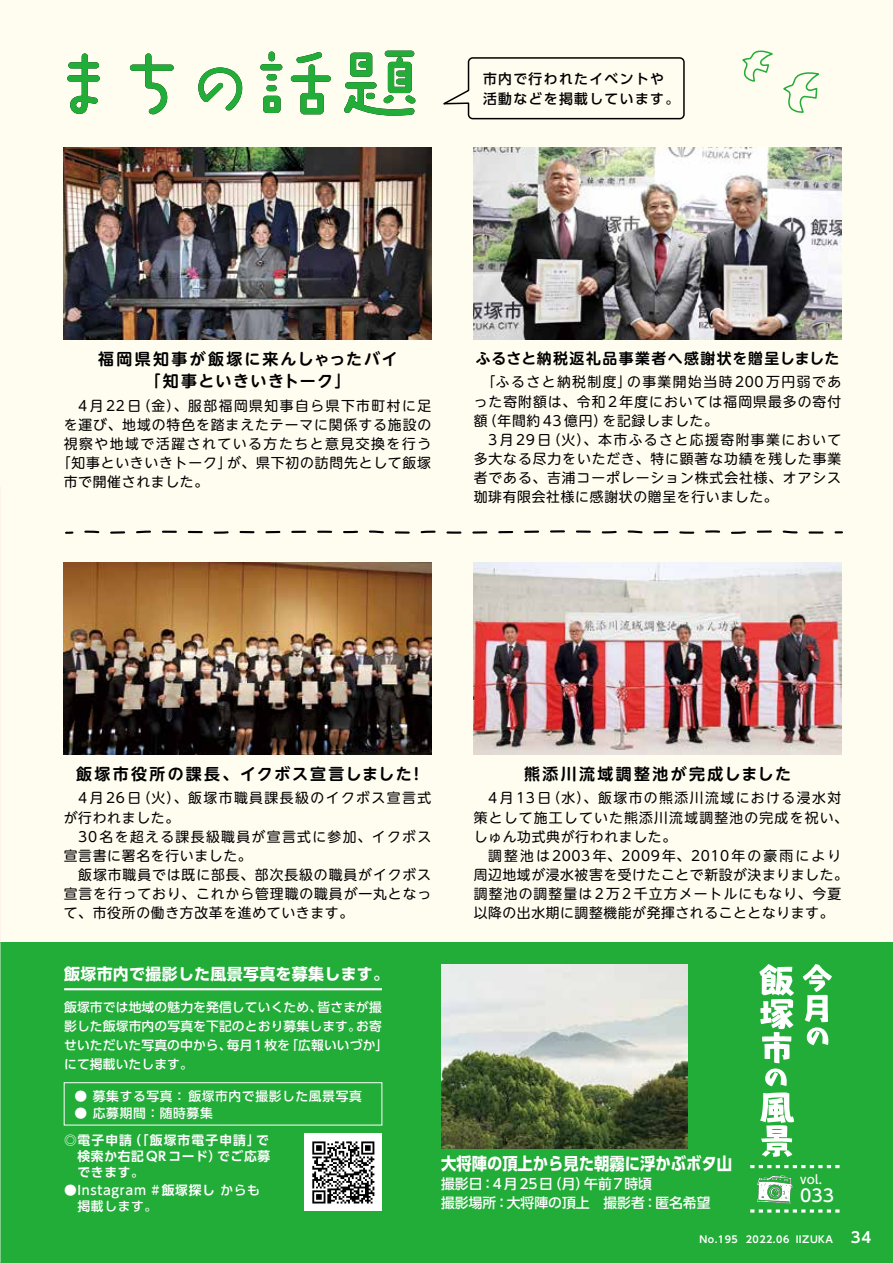
<style>
.page{position:relative;width:893px;height:1263px;background:#fffcf0}
.page>*{position:absolute;margin:0;border:0;box-sizing:border-box;transform-origin:0 0}
.t1{font:500 17.1px "UD Shin M Go Pro";color:#fff}
.t2{font:700 16.95px "UD Shin Go Pro";color:#fff;scale:.9 1}
.t3{font:700 15.9px/22.4px "UD Shin M Go Pro De";letter-spacing:.125em;color:#000;text-align:center}
.t4{font:700 15.9px "UD Shin Go Pro";letter-spacing:.02em;color:#fff}
.t5{font:700 15.9px "UD Shin M Go Pro De";letter-spacing:.15em;color:#000}
.t6{font:700 14.85px "UD Shin M Go Pro De";letter-spacing:.095em;color:#000}
.t7{font:13.8px/19.2px "UD Shin M Go Pro";letter-spacing:.07em;color:#000;text-align:justify}
.t8{font:13.8px/19.2px "UD Shin M Go Pro";letter-spacing:.105em;color:#000}
.t9{font:500 13.8px/19.2px "UD Shin Go Pro";color:#fff}
.t10{font:500 13.8px/20.2px "UD Shin Go Pro";letter-spacing:.1em;color:#000}
.t11{font:13.8px "UD Shin M Go Pro";letter-spacing:.11em;color:#000}
.t12{font:13.8px "UD Shin M Go Pro";letter-spacing:.05em;color:#000}
.t13{font:500 12.75px/19.2px "UD Shin Go Pro";letter-spacing:.01em;color:#fff}
.t14{font:500 12.75px/15.9px "UD Shin Go Pro";letter-spacing:.05em;color:#fff}
.t15{font:700 12.75px/15.9px "UD Shin Go Pro De";letter-spacing:.05em;color:#fff;text-align:justify}
.t16{font:500 12px "UD Shin M Go Pro";color:#fff}
.t17{font:700 9.6px "UD Shin Go Pro De";letter-spacing:.05em;color:#fff}
.s1{font-family:"UD Shin Go Pro De";font-weight:700}
.s2{font-size:14.85px}
</style>
<div class="page">
<div style="left:0;top:943px;width:893px;height:320px;background:#22ac38"></div>
<svg style="left:443px;top:57px;width:242px;height:63px"></svg>
<svg style="left:67px;top:53px;width:33px;height:61px"></svg>
<svg style="left:130px;top:53px;width:44px;height:62px"></svg>
<svg style="left:198px;top:67px;width:44px;height:44px"></svg>
<svg style="left:260px;top:52px;width:71px;height:62px"></svg>
<svg style="left:344px;top:51px;width:72px;height:65px"></svg>
<hr style="left:64px;top:988px;width:318px;height:2px;background:#fff">
<div style="left:64px;top:1082px;width:318px;height:43px;border:1px solid #fff"></div>
<svg style="left:742px;top:50px;width:31px;height:32px"></svg>
<svg style="left:783px;top:72px;width:37px;height:41px"></svg>
<svg style="left:802px;top:964px;width:30px;height:81px"></svg>
<svg style="left:759px;top:964px;width:35px;height:122px"></svg>
<svg style="left:760px;top:1092px;width:34px;height:65px"></svg>
<svg style="left:750px;top:1165px;width:90px;height:3px"></svg>
<svg style="left:750px;top:1175px;width:90px;height:37px"></svg>
<div style="left:305px;top:1134px;width:77px;height:77px;background:#fff"></div>
<svg style="left:312px;top:1141px;width:62px;height:62px"></svg>
<svg style="left:65px;top:531px;width:9px;height:3px"></svg>
<svg style="left:84px;top:530px;width:759px;height:4px"></svg>
<img style="left:474px;top:148px;width:367px;height:191px">
<img style="left:64px;top:148px;width:367px;height:191px">
<img style="left:64px;top:563px;width:367px;height:191px">
<img style="left:474px;top:563px;width:367px;height:191px">
<img style="left:441px;top:965px;width:246px;height:184px">
<p class="t10" style="left:483px;top:68px;width:198px">市内で行われたイベントや活動などを掲載しています。</p>
<p class="t3" style="left:98px;top:347px;width:301px">福岡県知事が飯塚に来んしゃったバイ「知事といきいきトーク」</p>
<p class="t8" style="left:78px;top:395px;width:354px">4月22日（金）、服部福岡県知事自ら県下市町村に足</p>
<p class="t7" style="left:64px;top:414px;width:369px">を運び、地域の特色を踏まえたテーマに関係する施設の</p>
<p class="t11" style="left:64px;top:433px;width:369px">視察や地域で活躍されている方たちと意見交換を行う</p>
<p class="t7" style="left:57px;top:453px;width:376px">「知事といきいきトーク」が、県下初の訪問先として飯塚</p>
<p class="t12" style="left:64px;top:471px;width:146px">市で開催されました。</p>
<p class="t6" style="left:476px;top:346px;width:365px">ふるさと納税返礼品事業者へ感謝状を贈呈しました</p>
<p class="t7" style="left:474px;top:372px;width:369px">　「ふるさと納税制度」の事業開始当時200万円弱であった寄附額は、令和2年度においては福岡県最多の寄付額（年間約 43 億円）を記録しました。</p>
<p class="t7" style="left:474px;top:429px;width:369px;text-indent:15px">3月29日（火）、本市ふるさと応援寄附事業において多大なる尽力をいただき、特に顕著な功績を残した事業者である、吉浦コーポレーション株式会社様、オアシス珈琲有限会社様に感謝状の贈呈を行いました。</p>
<p class="t3" style="left:76px;top:762px;width:350px">飯塚市役所の課長、イクボス宣言しました！</p>
<p class="t8" style="left:64px;top:788px;width:369px;text-indent:15px">4月26日（火）、飯塚市職員課長級のイクボス宣言式が行われました。</p>
<p class="t7" style="left:64px;top:826px;width:369px;text-align:left;text-indent:15px">30名を超える課長級職員が宣言式に参加、イクボス宣言書に署名を行いました。<br>　飯塚市職員では既に部長、部次長級の職員がイクボス宣言を行っており、これから管理職の職員が一丸となって、市役所の働き方改革を進めていきます。</p>
<p class="t5" style="left:524px;top:761px;width:268px">熊添川流域調整池が完成しました</p>
<p class="t7" style="left:474px;top:788px;width:376px;text-align:left;text-indent:15px">4月13日（水）、飯塚市の熊添川流域における浸水対策として施工していた熊添川流域調整池の完成を祝い、しゅん功式典が行われました。<br>　調整池は 2003 年、2009 年、2010 年の豪雨により周辺地域が浸水被害を受けたことで新設が決まりました。調整池の調整量は2万2千立方メートルにもなり、今夏以降の出水期に調整機能が発揮されることとなります。</p>
<p class="t4" style="left:64px;top:961px;width:326px">飯塚市内で撮影した風景写真を募集します。</p>
<p class="t13" style="left:64px;top:997px;width:326px">飯塚市では地域の魅力を発信していくため、皆さまが撮影した飯塚市内の写真を下記のとおり募集します。お寄せいただいた写真の中から、毎月1枚を「広報いいづか」にて掲載いたします。</p>
<p class="t14" style="left:75px;top:1088px;width:289px">● 募集する写真： 飯塚市内で撮影した風景写真</p>
<p class="t14" style="left:75px;top:1105px;width:140px">● 応募期間：随時募集</p>
<p class="t15" style="left:64px;top:1132px;width:208px">◎電子申請（「飯塚市電子申請」で　検索か右記 QR コード）でご応募　できます。</p>
<p class="t14" style="left:64px;top:1182px;width:197px">●Instagram <span class="s1">#飯塚探し</span> からも　掲載します。</p>
<p class="t2" style="left:441px;top:1149px;width:325px">大将陣の頂上から見た朝霧に浮かぶボタ山</p>
<p class="t9" style="left:441px;top:1174px;width:271px">撮影日：4月25日（月）午前7時頃<br>撮影場所：大将陣の頂上　撮影者：匿名希望</p>
<p class="t17" style="left:699px;top:1231px;width:173px">No.195 2022.06 IIZUKA <span class="s2">34</span></p>
<p class="t16" style="left:800px;top:1170px;width:23px">vol.</p>
<p class="t1" style="left:800px;top:1182px;width:35px">033</p>
</div>
